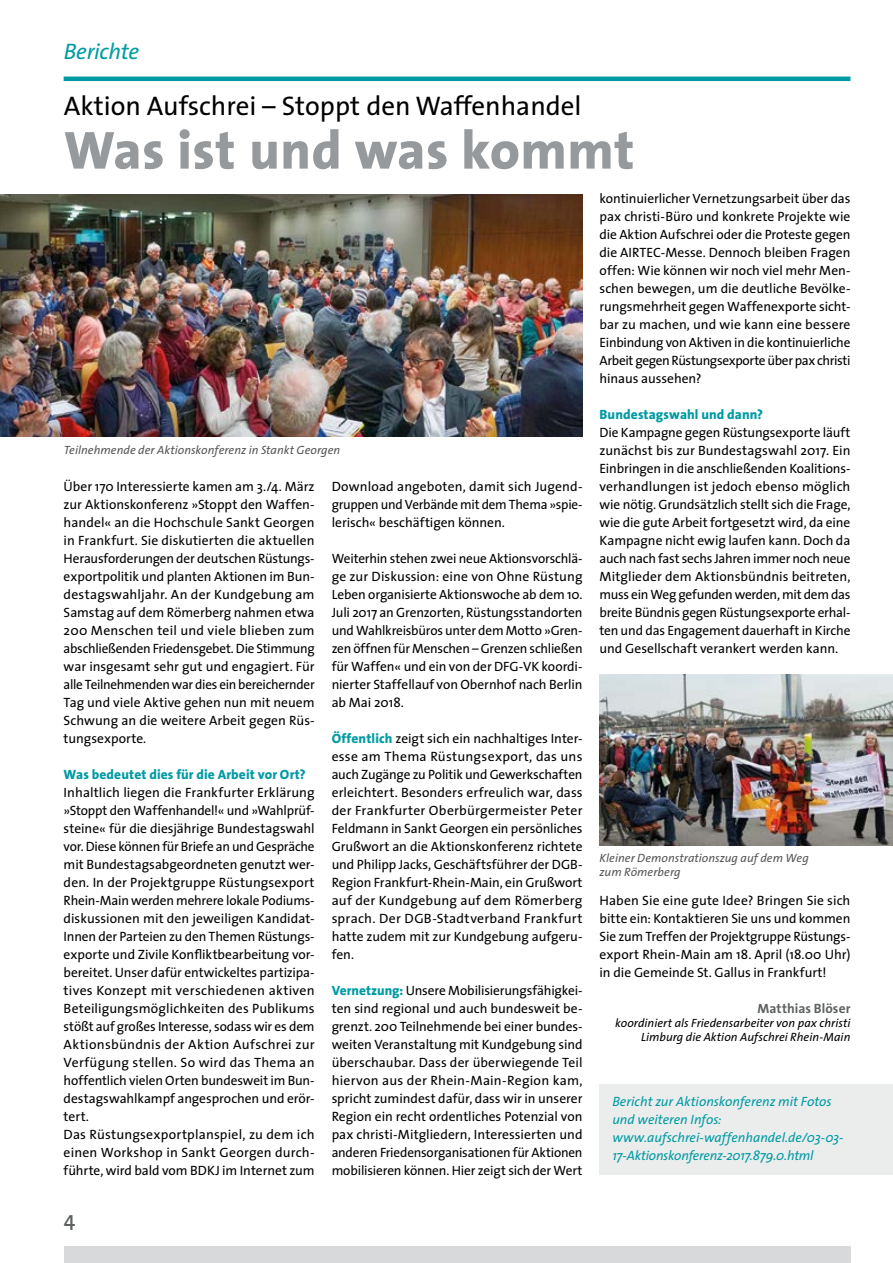
<style>
.page{position:relative;width:893px;height:1263px;background:#fff}
.page>*{position:absolute;margin:0;border:0;box-sizing:border-box;transform-origin:0 0}
.pc2009_Artikel_head{font:800 54px "Mtud The Sans";letter-spacing:.01em;color:#979a9c}
.pc2009_meldung_head{font:27px "Mtud The Sans";color:#000}
.pc2009_Rubrik{font:italic 22.5px "Mtud The Sans";letter-spacing:-.015em;color:#009ba4}
.t1{font:600 21px "Mtud The Sans";color:#5e6162}
.pc2009_Copy{font:13.5px/18px "Mtud The Sans";letter-spacing:-.005em;color:#000;text-align:justify}
.pc2009_meldung_webli{font:italic 13.5px/18px "Mtud The Sans";letter-spacing:-.005em;color:#009ba4}
.pc2009_Zwischenübers{font:800 13.5px "Mtud The Sans";letter-spacing:.01em;color:#009ba4}
.pc2009_autor{font:700 13.5px "Mtud The Sans";letter-spacing:.005em;color:#5e6162}
.pc2009_BU{font:italic 12px/14.2px "Mtud The Sans";letter-spacing:.005em;color:#575756}
.pc2009_Beschreibung{font:italic 12px/14.4px "Mtud The Sans";letter-spacing:.005em;color:#000;text-align:right}
.s1{font-weight:800;color:#009ba4}
</style>
<div class="page">
<div style="left:64px;top:1247px;width:786px;height:16px;background:#d7d9da"></div>
<hr style="left:64px;top:77px;width:786px;height:4px;background:#009ba4">
<div style="left:600px;top:1085px;width:293px;height:90px;background:#ebecec"></div>
<img style="left:0;top:195px;width:583px;height:242px">
<img style="left:600px;top:674px;width:293px;height:171px">
<p class="pc2009_Rubrik" style="left:64px;top:32px;width:77px">Berichte</p>
<p class="pc2009_meldung_head" style="left:64px;top:83px;width:519px">Aktion Aufschrei – Stoppt den Waffenhandel</p>
<p class="pc2009_Artikel_head" style="left:64px;top:105px;width:572px">Was ist und was kommt</p>
<p class="pc2009_BU" style="left:64px;top:442px;width:278px">Teilnehmende der Aktionskonferenz in Stankt Georgen</p>
<p class="pc2009_Copy" style="left:64px;top:477px;width:253px">Über 170 Interessierte kamen am 3./4. März zur Aktionskonferenz »Stoppt den Waffen&shy;handel« an die Hochschule Sankt Georgen in Frankfurt. Sie diskutierten die aktuellen Herausforderungen der deutschen Rüstungs&shy;exportpolitik und planten Aktionen im Bun&shy;destagswahljahr. An der Kundgebung am Samstag auf dem Römerberg nahmen etwa 200 Menschen teil und viele blieben zum abschließenden Friedensgebet. Die Stimmung war insgesamt sehr gut und engagiert. Für alle Teilnehmenden war dies ein bereichernder Tag und viele Aktive gehen nun mit neuem Schwung an die weitere Arbeit gegen Rüs&shy;tungsexporte.</p>
<p class="pc2009_Zwischenübers" style="left:64px;top:763px;width:243px">Was bedeutet dies für die Arbeit vor Ort?</p>
<p class="pc2009_Copy" style="left:64px;top:783px;width:253px">Inhaltlich liegen die Frankfurter Erklärung »Stoppt den Waffenhandel!« und »Wahlprüf&shy;steine« für die diesjährige Bundestagswahl vor. Diese können für Briefe an und Gespräche mit Bundestagsabgeordneten genutzt wer&shy;den. In der Projektgruppe Rüstungsexport Rhein-Main werden mehrere lokale Podiums&shy;diskussionen mit den jeweiligen Kandidat-Innen der Parteien zu den Themen Rüstungs&shy;exporte und Zivile Konfliktbearbeitung vor&shy;bereitet. Unser dafür entwickeltes partizipa&shy;tives Konzept mit verschiedenen aktiven Beteiligungsmöglichkeiten des Publikums stößt auf großes Interesse, sodass wir es dem Aktionsbündnis der Aktion Aufschrei zur Verfügung stellen. So wird das Thema an hoffentlich vielen Orten bundesweit im Bun&shy;destagswahlkampf angesprochen und erör&shy;tert.</p>
<p class="pc2009_Copy" style="left:64px;top:1125px;width:253px">Das Rüstungsexportplanspiel, zu dem ich einen Workshop in Sankt Georgen durch&shy;führte, wird bald vom BDKJ im Internet zum</p>
<h3 class="t1" style="left:64px;top:1201px;width:13px">4</h3>
<p class="pc2009_Copy" style="left:332px;top:477px;width:252px">Download angeboten, damit sich Jugend&shy;gruppen und Verbände mit dem Thema »spie&shy;lerisch« beschäftigen können.</p>
<p class="pc2009_Copy" style="left:332px;top:549px;width:252px">Weiterhin stehen zwei neue Aktionsvorschlä&shy;ge zur Diskussion: eine von Ohne Rüstung Leben organisierte Aktionswoche ab dem 10.<br>Juli 2017 an Grenzorten, Rüstungsstandorten und Wahlkreisbüros unter dem Motto »Gren&shy;zen öffnen für Menschen – Grenzen schließen für Waffen« und ein von der DFG-VK koordi&shy;nierter Staffellauf von Obernhof nach Berlin ab Mai 2018.</p>
<p class="pc2009_Copy" style="left:332px;top:729px;width:252px"><span class="s1">Öffentlich</span> zeigt sich ein nachhaltiges Inter&shy;esse am Thema Rüstungsexport, das uns auch Zugänge zu Politik und Gewerkschaften erleichtert. Besonders erfreulich war, dass der Frankfurter Oberbürgermeister Peter Feldmann in Sankt Georgen ein persönliches Grußwort an die Aktionskonferenz richtete und Philipp Jacks, Geschäftsführer der DGB-Region Frankfurt-Rhein-Main, ein Grußwort auf der Kundgebung auf dem Römerberg sprach. Der DGB-Stadtverband Frankfurt hatte zudem mit zur Kundgebung aufgeru&shy;fen.</p>
<p class="pc2009_Copy" style="left:332px;top:981px;width:252px"><span class="s1">Vernetzung:</span> Unsere Mobilisierungsfähigkei&shy;ten sind regional und auch bundesweit be&shy;grenzt. 200 Teilnehmende bei einer bundes&shy;weiten Veranstaltung mit Kundgebung sind überschaubar. Dass der überwiegende Teil hiervon aus der Rhein-Main-Region kam, spricht zumindest dafür, dass wir in unserer Region ein recht ordentliches Potenzial von pax christi-Mitgliedern, Interessierten und anderen Friedensorganisationen für Aktionen mobilisieren können. Hier zeigt sich der Wert</p>
<p class="pc2009_Copy" style="left:600px;top:189px;width:252px">kontinuierlicher Vernetzungsarbeit über das pax christi-Büro und konkrete Projekte wie die Aktion Aufschrei oder die Proteste gegen die AIRTEC-Messe. Dennoch bleiben Fragen offen: Wie können wir noch viel mehr Men&shy;schen bewegen, um die deutliche Bevölke&shy;rungsmehrheit gegen Waffenexporte sicht&shy;bar zu machen, und wie kann eine bessere Einbindung von Aktiven in die kontinuierliche Arbeit gegen Rüstungsexporte über pax christi hinaus aussehen?</p>
<p class="pc2009_Zwischenübers" style="left:600px;top:403px;width:165px">Bundestagswahl und dann?</p>
<p class="pc2009_Copy" style="left:600px;top:423px;width:252px">Die Kampagne gegen Rüstungsexporte läuft zunächst bis zur Bundestagswahl 2017. Ein Einbringen in die anschließenden Koalitions&shy;verhandlungen ist jedoch ebenso möglich wie nötig. Grundsätzlich stellt sich die Frage, wie die gute Arbeit fortgesetzt wird, da eine Kampagne nicht ewig laufen kann. Doch da auch nach fast sechs Jahren immer noch neue Mitglieder dem Aktionsbündnis beitreten, muss ein Weg gefunden werden, mit dem das breite Bündnis gegen Rüstungsexporte erhal&shy;ten und das Engagement dauerhaft in Kirche und Gesellschaft verankert werden kann.</p>
<p class="pc2009_BU" style="left:600px;top:851px;width:211px">Kleiner Demonstrationszug auf dem Weg zum Römerberg</p>
<p class="pc2009_Copy" style="left:600px;top:891px;width:252px">Haben Sie eine gute Idee? Bringen Sie sich bitte ein: Kontaktieren Sie uns und kommen Sie zum Treffen der Projektgruppe Rüstungs&shy;export Rhein-Main am 18. April (18.00 Uhr) in die Gemeinde St. Gallus in Frankfurt!</p>
<p class="pc2009_autor" style="left:757px;top:997px;width:94px">Matthias Blöser</p>
<p class="pc2009_Beschreibung" style="left:615px;top:1015px;width:237px">koordiniert als Friedensarbeiter von pax christi<br>Limburg die Aktion Aufschrei Rhein-Main</p>
<p class="pc2009_meldung_webli" style="left:612px;top:1092px;width:221px">Bericht zur Aktionskonferenz mit Fotos und weiteren Infos:</p>
<p class="pc2009_meldung_webli" style="left:612px;top:1128px;width:233px">www.aufschrei-waffenhandel.de/03-03-<br>17-Aktionskonferenz-2017.879.0.html</p>
</div>
